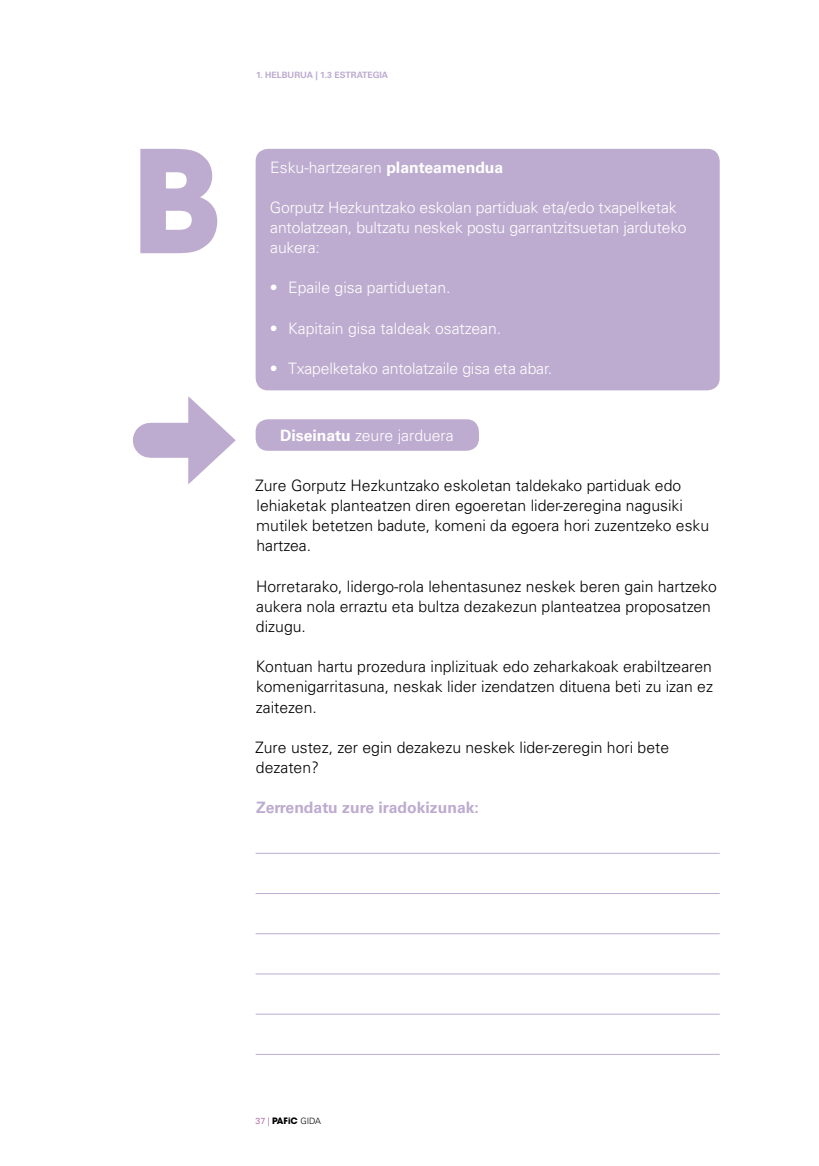
<style>
.page{position:relative;width:819px;height:1166px;background:#fff}
.page>*{position:absolute;margin:0;border:0;box-sizing:border-box;transform-origin:0 0}
.t1{font:300 15.75px/20.1px "Univers LT Std";color:#000}
.t2{font:300 15.75px/20.1px "Univers LT Std";letter-spacing:-.01em;color:#fff}
.t3{font:700 15.75px "Univers LT Std";color:#bdacd0}
.t4{font:700 8.75px "Univers LT Std";color:#bdacd0}
.t5{font:700 8.75px "ITC Avant Garde Std";color:#000}
.s1{font-weight:700}
.s2{font-family:"Univers LT Std";font-weight:300;color:#9f4490}
.s3{font-family:"Univers LT Std";font-weight:300}
</style>
<div class="page">
<svg style="left:140px;top:149px;width:77px;height:104px"></svg>
<div style="left:150px;top:423px;width:55px;height:35px;background:#bdacd0"></div>
<svg style="left:188px;top:396px;width:48px;height:88px"></svg>
<div style="left:255px;top:419px;width:224px;height:32px;background:#bdacd0;border-radius:12px"></div>
<div style="left:255px;top:149px;width:464px;height:241px;background:#bdacd0;border-radius:12px"></div>
<hr style="left:255px;top:853px;width:464px;height:1px;background:#bdacd0">
<hr style="left:255px;top:893px;width:464px;height:1px;background:#bdacd0">
<hr style="left:255px;top:933px;width:464px;height:1px;background:#bdacd0">
<hr style="left:255px;top:973px;width:464px;height:1px;background:#bdacd0">
<hr style="left:255px;top:1014px;width:464px;height:1px;background:#bdacd0">
<hr style="left:255px;top:1054px;width:464px;height:1px;background:#bdacd0">
<p class="t4" style="left:256px;top:69px;width:85px">1. HELBURUA | 1.3 estrategia</p>
<p class="t2" style="left:270px;top:157px;width:235px">Esku-hartzearen <span class="s1">planteamendua</span></p>
<p class="t2" style="left:270px;top:197px;width:418px">Gorputz Hezkuntzako eskolan partiduak eta/edo txapelketak antolatzean, bultzatu neskek postu garrantzitsuetan jarduteko aukera:</p>
<p class="t2" style="left:270px;top:278px;width:182px">• Epaile gisa partiduetan.</p>
<p class="t2" style="left:270px;top:318px;width:233px">• Kapitain gisa taldeak osatzean.</p>
<p class="t2" style="left:270px;top:358px;width:284px">• Txapelketako antolatzaile gisa eta abar.</p>
<p class="t2" style="left:280px;top:425px;width:175px"><span class="s1">Diseinatu</span> zeure jarduera</p>
<p class="t1" style="left:255px;top:475px;width:455px">Zure Gorputz Hezkuntzako eskoletan taldekako partiduak edo lehiaketak planteatzen diren egoeretan lider-zeregina nagusiki mutilek betetzen badute, komeni da egoera hori zuzentzeko esku hartzea.</p>
<p class="t1" style="left:256px;top:576px;width:462px">Horretarako, lidergo-rola lehentasunez neskek beren gain hartzeko aukera nola erraztu eta bultza dezakezun planteatzea proposatzen dizugu.</p>
<p class="t1" style="left:256px;top:656px;width:458px;text-align:justify">Kontuan hartu prozedura inplizituak edo zeharkakoak erabiltzearen komenigarritasuna, neskak lider izendatzen dituena beti zu izan ez zaitezen.</p>
<p class="t1" style="left:255px;top:737px;width:415px">Zure ustez, zer egin dezakezu neskek lider-zeregin hori bete dezaten?</p>
<p class="t3" style="left:256px;top:798px;width:224px">Zerrendatu zure iradokizunak:</p>
<p class="t5" style="left:255px;top:1114px;width:67px"><span class="s2">37 |</span> PAFiC <span class="s3">Gida</span></p>
</div>
